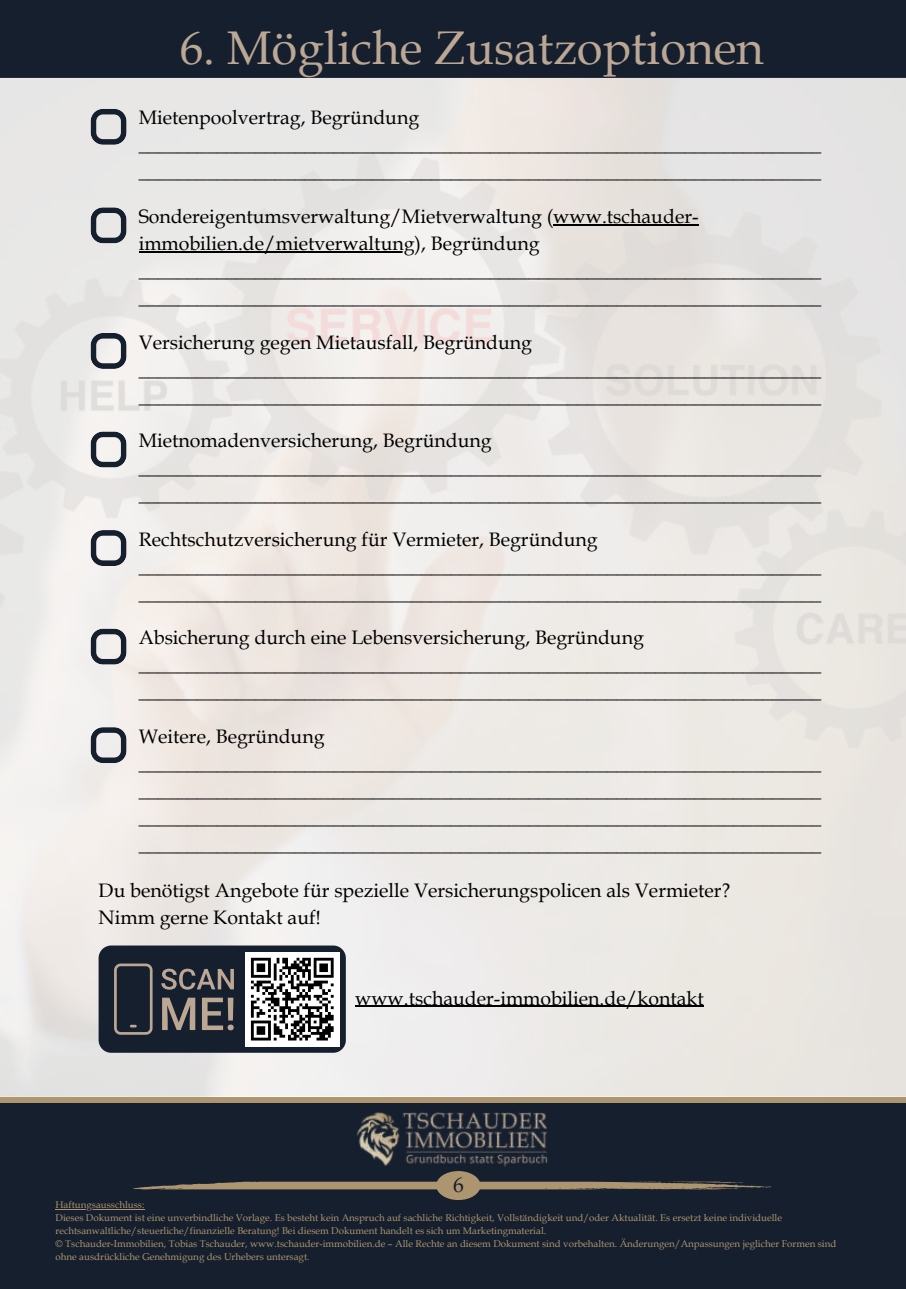
<style>
.page{position:relative;width:906px;height:1289px;background:#fff}
.page>*{position:absolute;margin:0;border:0;box-sizing:border-box;transform-origin:0 0}
.t1{font:47.25px "Book Antiqua";color:#bba794}
.t2{font:21.45px "Book Antiqua";color:#151f2e}
.t3{font:19.5px/27px "Book Antiqua";color:#000}
.t4{font:9.75px/13px "Book Antiqua";color:#ad9570}
</style>
<div class="page">
<div style="left:0;top:0;width:906px;height:77px;background:#151f2e"></div>
<div style="left:0;top:77px;width:906px;height:1018px;background:#ece8e5"></div>
<div style="left:0;top:1102px;width:906px;height:186px;background:#151f2e"></div>
<div style="left:0;top:1096px;width:906px;height:6px;background:#ad9570"></div>
<img style="left:356px;top:1111px;width:192px;height:55px">
<svg style="left:133px;top:1181px;width:638px;height:9px;background:#7f715c"></svg>
<div style="left:436px;top:1170px;width:44px;height:29px;background:#ad9570;border-radius:50%"></div>
<svg style="left:91px;top:109px;width:36px;height:36px"></svg>
<svg style="left:91px;top:207px;width:36px;height:36px"></svg>
<hr style="left:553px;top:224px;width:145px;height:1px;background:#000">
<hr style="left:139px;top:251px;width:275px;height:1px;background:#000">
<svg style="left:91px;top:333px;width:36px;height:36px"></svg>
<svg style="left:91px;top:431px;width:36px;height:36px"></svg>
<svg style="left:91px;top:530px;width:36px;height:36px"></svg>
<svg style="left:91px;top:727px;width:36px;height:36px"></svg>
<svg style="left:99px;top:945px;width:247px;height:107px;background:#555960"></svg>
<hr style="left:355px;top:1005px;width:348px;height:1px;background:#000">
<svg style="left:91px;top:628px;width:36px;height:36px"></svg>
<hr style="left:55px;top:1208px;width:89px;height:1px;background:#ad9570">
<h1 class="t1" style="left:180px;top:15px;width:585px">6. Mögliche Zusatzoptionen</h1>
<p class="t3" style="left:139px;top:104px;width:684px">Mietenpoolvertrag, Begründung ______________________________________________________________________ ______________________________________________________________________</p>
<p class="t3" style="left:139px;top:202px;width:684px">Sondereigentumsverwaltung/Mietverwaltung (www.tschauder&shy;immobilien.de/mietverwaltung), Begründung ______________________________________________________________________ ______________________________________________________________________</p>
<p class="t3" style="left:139px;top:328px;width:684px">Versicherung gegen Mietausfall, Begründung ______________________________________________________________________ ______________________________________________________________________</p>
<p class="t3" style="left:139px;top:426px;width:684px">Mietnomadenversicherung, Begründung ______________________________________________________________________ ______________________________________________________________________</p>
<p class="t3" style="left:139px;top:525px;width:684px">Rechtschutzversicherung für Vermieter, Begründung ______________________________________________________________________ ______________________________________________________________________</p>
<p class="t3" style="left:139px;top:623px;width:684px">Absicherung durch eine Lebensversicherung, Begründung ______________________________________________________________________ ______________________________________________________________________</p>
<p class="t3" style="left:139px;top:722px;width:684px">Weitere, Begründung ______________________________________________________________________ ______________________________________________________________________ ______________________________________________________________________ ______________________________________________________________________</p>
<p class="t3" style="left:99px;top:875px;width:633px">Du benötigst Angebote für spezielle Versicherungspolicen als Vermieter?<br>Nimm gerne Kontakt auf!</p>
<p class="t3" style="left:355px;top:984px;width:350px">www.tschauder-immobilien.de/kontakt</p>
<p class="t2" style="left:453px;top:1169px;width:12px">6</p>
<p class="t4" style="left:55px;top:1197px;width:782px">Haftungsausschluss:<br>Dieses Dokument ist eine unverbindliche Vorlage. Es besteht kein Anspruch auf sachliche Richtigkeit, Vollständigkeit und/oder Aktualität. Es ersetzt keine individuelle rechtsanwaltliche/steuerliche/finanzielle Beratung! Bei diesem Dokument handelt es sich um Marketingmaterial.<br>© Tschauder-Immobilien, Tobias Tschauder, www.tschauder-immobilien.de – Alle Rechte an diesem Dokument sind vorbehalten. Änderungen/Anpassungen jeglicher Formen sind ohne ausdrückliche Genehmigung des Urhebers untersagt.</p>
</div>
